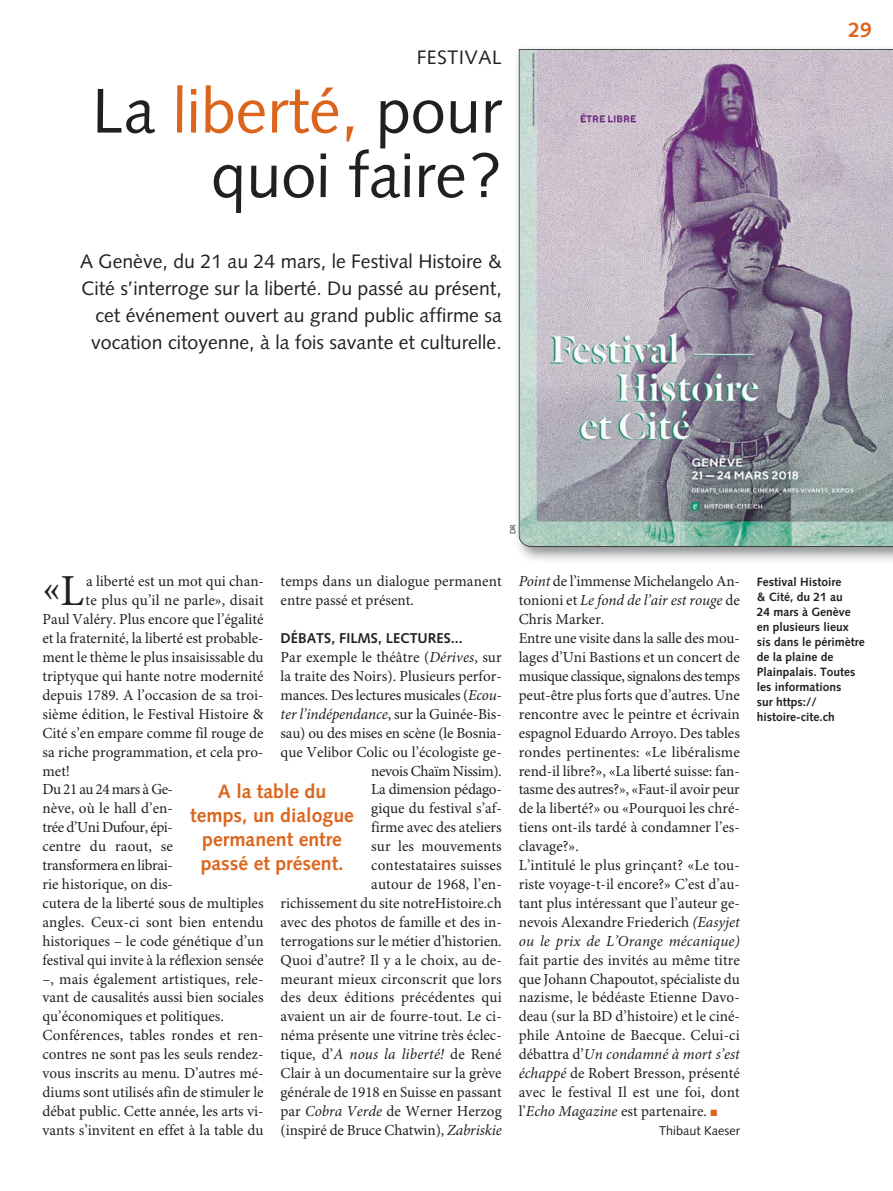
<style>
.page{position:relative;width:893px;height:1191px;background:#fff}
.page>*{position:absolute;margin:0;border:0;box-sizing:border-box;transform-origin:0 0}
.t1{font:63px/64.5px "Syntax LT Std";color:#231f20;text-align:right}
.t2{font:40.8px "Minion Pro";color:#231f20}
.t3{font:700 21px "Syntax LT Std";color:#dc651d}
.t4{font:19.5px/27px "Syntax LT Std";color:#231f20;text-align:right}
.t5{font:700 19.5px/24px "Syntax LT Std";color:#dc651d;text-align:center}
.t6{font:19.5px "Syntax LT Std";letter-spacing:.03em;color:#231f20}
.t7{font:15.3px/18.9px "Minion Pro";color:#231f20}
.t8{font:15.3px "Minion Pro";letter-spacing:-.02em;color:#231f20}
.t9{font:15.3px "Minion Pro";letter-spacing:-.025em;color:#231f20}
.t10{font:15.3px "Minion Pro";letter-spacing:-.03em;color:#231f20}
.t11{font:700 14.25px "Syntax LT Std";color:#231f20}
.t12{font:12.75px "Syntax LT Std";color:#231f20}
.t13{font:700 12px/15px "Syntax LT Std";color:#231f20}
.t14{font:7.5px "Syntax LT Std";color:#231f20}
.s1{color:#dc651d}
.s2{font-size:44.25px}
.s3{font-style:italic}
</style>
<div class="page">
<img style="left:519px;top:49px;width:374px;height:498px">
<p class="t6" style="left:417px;top:48px;width:87px">FESTIVAL</p>
<h1 class="t1" style="left:92px;top:82px;width:411px">La <span class="s1">liberté,</span> pour quoi faire?</h1>
<p class="t4" style="left:80px;top:248px;width:423px">A Genève, du 21 au 24 mars, le Festival Histoire &amp; Cité s’interroge sur la liberté. Du passé au présent, cet événement ouvert au grand public affirme sa vocation citoyenne, à la fois savante et culturelle.</p>
<h3 class="t3" style="left:848px;top:21px;width:25px">29</h3>
<p class="t14" style="left:509px;top:534px;width:11px;rotate:-90deg">DR</p>
<h2 class="t2" style="left:43px;top:572px;width:43px">«<span class="s2">L</span></h2>
<p class="t7" style="left:86px;top:573px;width:179px">a liberté est un mot qui chan-</p>
<p class="t7" style="left:281px;top:573px;width:223px">temps dans un dialogue permanent entre passé et présent.</p>
<p class="t11" style="left:281px;top:632px;width:184px">DÉBATS, FILMS, LECTURES...</p>
<p class="t7" style="left:281px;top:649px;width:223px;text-align:right">Par exemple le théâtre (<span class="s3">Dérives</span>, sur la traite des Noirs). Plusieurs perfor&shy;mances. Des lectures musicales (<span class="s3">Ecou&shy;ter l’indépendance</span>, sur la Guinée-Bis&shy;sau) ou des mises en scène (le Bosnia&shy;que Velibor Colic ou l’écologiste ge&shy;nevois Chaïm Nissim).<br>La dimension pédago-<br>gique du festival s’af-<br>firme avec des ateliers<br>sur les mouvements<br>contestataires suisses<br>autour de 1968, l’en-<br>richissement du site notreHistoire.ch avec des photos de famille et des in&shy;terrogations sur le métier d’historien.<br>Quoi d’autre? Il y a le choix, au de&shy;meurant mieux circonscrit que lors des deux éditions précédentes qui avaient un air de fourre-tout. Le ci&shy;néma présente une vitrine très éclec&shy;tique, d’<span class="s3">A nous la liberté!</span> de René<br>Clair à un documentaire sur la grève générale de 1918 en Suisse en passant par <span class="s3">Cobra Verde</span> de Werner Herzog (inspiré de Bruce Chatwin), <span class="s3">Zabriskie</span></p>
<p class="t7" style="left:86px;top:592px;width:179px">te plus qu’il ne parle», disait</p>
<p class="t7" style="left:43px;top:611px;width:223px">Paul Valéry. Plus encore que l’égalité</p>
<p class="t7" style="left:43px;top:630px;width:223px">et la fraternité, la liberté est probable-</p>
<p class="t7" style="left:43px;top:649px;width:223px">ment le thème le plus insaisissable du</p>
<p class="t7" style="left:43px;top:668px;width:223px">triptyque qui hante notre modernité</p>
<p class="t7" style="left:43px;top:687px;width:223px">depuis 1789. A l’occasion de sa troi-</p>
<p class="t7" style="left:43px;top:706px;width:223px">sième édition, le Festival Histoire &amp;</p>
<p class="t7" style="left:43px;top:725px;width:223px">Cité s’en empare comme fil rouge de</p>
<p class="t7" style="left:43px;top:743px;width:223px">sa riche programmation, et cela pro-</p>
<p class="t7" style="left:43px;top:762px;width:29px">met!</p>
<p class="t10" style="left:43px;top:783px;width:132px">Du 21 au 24 mars à Ge-</p>
<p class="t7" style="left:43px;top:800px;width:132px">nève, où le hall d’en-</p>
<p class="t9" style="left:43px;top:821px;width:132px">trée d’Uni Dufour, épi-</p>
<p class="t7" style="left:43px;top:838px;width:132px">centre du raout, se</p>
<p class="t8" style="left:43px;top:859px;width:132px">transformera en librai-</p>
<p class="t7" style="left:43px;top:876px;width:132px">rie historique, on dis-</p>
<p class="t7" style="left:43px;top:895px;width:223px">cutera de la liberté sous de multiples</p>
<p class="t7" style="left:43px;top:914px;width:223px">angles. Ceux-ci sont bien entendu</p>
<p class="t7" style="left:43px;top:932px;width:223px">historiques – le code génétique d’un</p>
<p class="t7" style="left:43px;top:951px;width:223px">festival qui invite à la réflexion sensée</p>
<p class="t7" style="left:43px;top:970px;width:223px">–, mais également artistiques, rele-</p>
<p class="t7" style="left:43px;top:989px;width:223px">vant de causalités aussi bien sociales</p>
<p class="t7" style="left:43px;top:1008px;width:183px">qu’économiques et politiques.</p>
<p class="t7" style="left:43px;top:1027px;width:223px">Conférences, tables rondes et ren-</p>
<p class="t7" style="left:43px;top:1046px;width:223px">contres ne sont pas les seuls rendez-</p>
<p class="t7" style="left:43px;top:1065px;width:223px">vous inscrits au menu. D’autres mé-</p>
<p class="t7" style="left:43px;top:1084px;width:223px">diums sont utilisés afin de stimuler le</p>
<p class="t7" style="left:43px;top:1103px;width:223px">débat public. Cette année, les arts vi-</p>
<p class="t7" style="left:43px;top:1121px;width:223px">vants s’invitent en effet à la table du</p>
<p class="t5" style="left:190px;top:781px;width:165px">A la table du temps, un dialogue permanent entre passé et présent.</p>
<p class="t7" style="left:519px;top:573px;width:223px"><span class="s3">Point</span> de l’immense Michelangelo An&shy;tonioni et <span class="s3">Le fond de l’air est rouge</span> de Chris Marker.<br>Entre une visite dans la salle des mou&shy;lages d’Uni Bastions et un concert de musique classique, signalons des temps peut-être plus forts que d’autres. Une rencontre avec le peintre et écrivain espagnol Eduardo Arroyo. Des tables rondes pertinentes: «Le libéralisme rend-il libre?», «La liberté suisse: fan&shy;tasme des autres?», «Faut-il avoir peur de la liberté?» ou «Pourquoi les chré&shy;tiens ont-ils tardé à condamner l’es&shy;clavage?».<br>L’intitulé le plus grinçant? «Le tou&shy;riste voyage-t-il encore?» C’est d’au&shy;tant plus intéressant que l’auteur ge&shy;nevois Alexandre Friederich <span class="s3">(Easyjet ou le prix de L’Orange mécanique)</span></p>
<p class="t7" style="left:519px;top:951px;width:223px;text-align:justify">fait partie des invités au même titre que Johann Chapoutot, spécialiste du nazisme, le bédéaste Etienne Davo&shy;deau (sur la BD d’histoire) et le ciné&shy;phile Antoine de Baecque. Celui-ci débattra d’<span class="s3">Un condamné à mort s’est échappé</span> de Robert Bresson, présenté avec le festival Il est une foi, dont l’<span class="s3">Echo Magazine</span> est partenaire. <span class="s1">■</span></p>
<p class="t12" style="left:659px;top:1124px;width:82px">Thibaut Kaeser</p>
<p class="t13" style="left:757px;top:575px;width:109px">Festival Histoire<br>&amp; Cité, du 21 au<br>24 mars à Genève en plusieurs lieux sis dans le périmètre de la plaine de<br>Plainpalais. Toutes les informations<br>sur https:// histoire-cite.ch</p>
</div>
